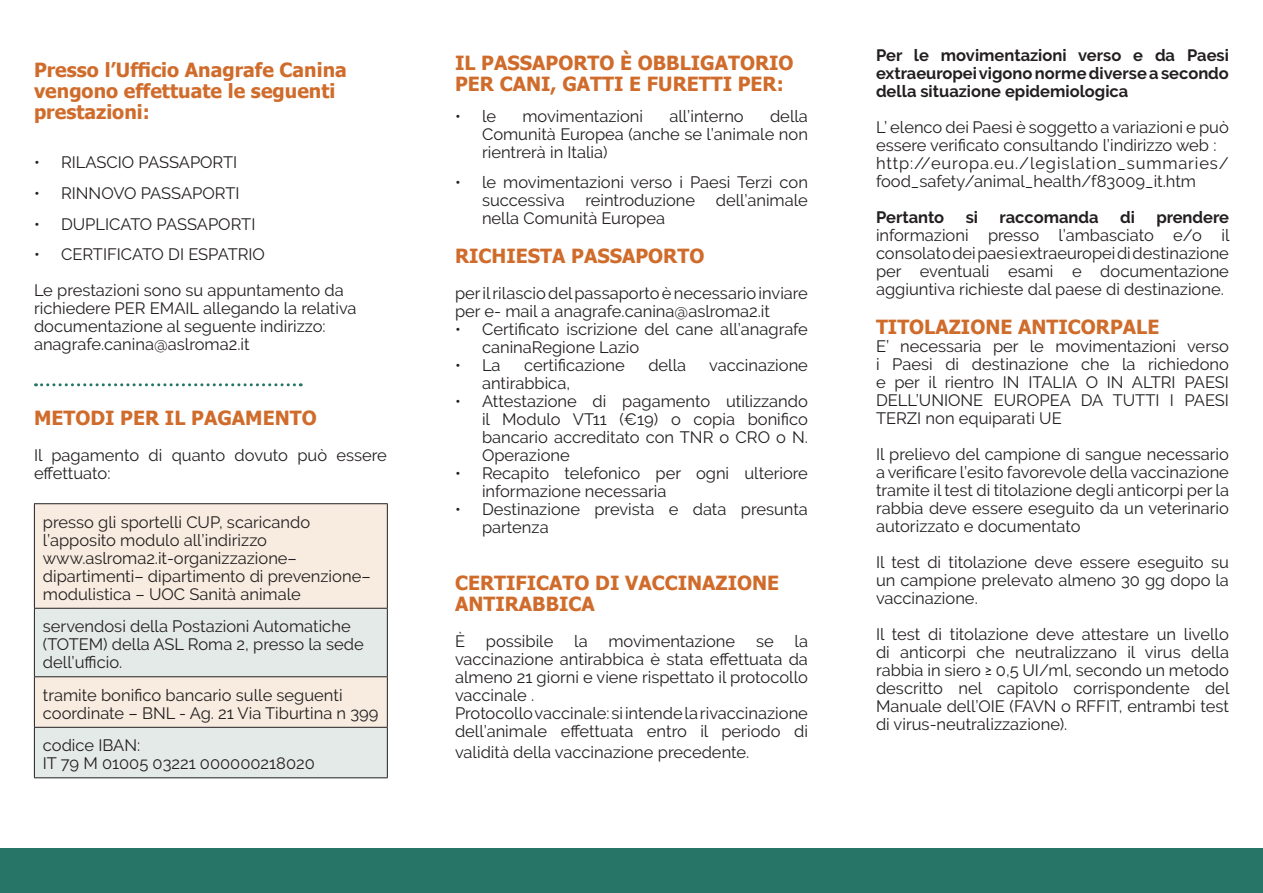
<style>
.page{position:relative;width:1263px;height:893px;background:#fff}
.page>*{position:absolute;margin:0;border:0;box-sizing:border-box;transform-origin:0 0}
.Normale{font:700 19.5px/21px "Tahoma";color:#d06c2b}
.Normale-2{font:16.5px/18px "Raleway";color:#231f20}
.Normale-3{font:700 16.5px/18px "Raleway";color:#231f20;text-align:justify}
.Normale-4{font:16.5px/18px "Raleway";letter-spacing:.025em;color:#231f20}
.s1{font-weight:700}
</style>
<div class="page">
<svg style="left:36px;top:383px;width:265px;height:3px"></svg>
<div style="left:35px;top:504px;width:352px;height:104px;background:#f8ece0"></div>
<svg style="left:35px;top:609px;width:352px;height:168px;background:#e9eae5"></svg>
<hr style="left:34px;top:503px;width:354px;height:1px;background:#231f20">
<hr style="left:34px;top:504px;width:1px;height:104px;background:#231f20">
<hr style="left:387px;top:504px;width:1px;height:104px;background:#231f20">
<hr style="left:34px;top:608px;width:354px;height:1px;background:#231f20">
<hr style="left:34px;top:609px;width:1px;height:67px;background:#231f20">
<hr style="left:387px;top:609px;width:1px;height:67px;background:#231f20">
<hr style="left:34px;top:676px;width:354px;height:1px;background:#231f20">
<hr style="left:34px;top:677px;width:1px;height:50px;background:#231f20">
<hr style="left:387px;top:677px;width:1px;height:50px;background:#231f20">
<hr style="left:34px;top:727px;width:354px;height:1px;background:#231f20">
<hr style="left:34px;top:728px;width:1px;height:49px;background:#231f20">
<hr style="left:387px;top:728px;width:1px;height:49px;background:#231f20">
<hr style="left:34px;top:777px;width:354px;height:1px;background:#231f20">
<div style="left:0;top:848px;width:1263px;height:45px;background:#267567"></div>
<p class="Normale" style="left:34px;top:59px;width:314px">Presso l’Ufficio Anagrafe Canina vengono effettuate le seguenti prestazioni:</p>
<p class="Normale-2" style="left:34px;top:153px;width:205px">• RILASCIO PASSAPORTI</p>
<p class="Normale-2" style="left:34px;top:184px;width:207px">• RINNOVO PASSAPORTI</p>
<p class="Normale-2" style="left:34px;top:215px;width:223px">• DUPLICATO PASSAPORTI</p>
<p class="Normale-2" style="left:34px;top:245px;width:232px">• CERTIFICATO DI ESPATRIO</p>
<p class="Normale-2" style="left:34px;top:281px;width:324px">Le prestazioni sono su appuntamento da richiedere PER EMAIL allegando la relativa documentazione al seguente indirizzo:</p>
<p class="Normale-2" style="left:34px;top:335px;width:217px">anagrafe.canina@aslroma2.it</p>
<p class="Normale" style="left:34px;top:407px;width:284px">METODI PER IL PAGAMENTO</p>
<p class="Normale-2" style="left:34px;top:446px;width:354px">Il pagamento di quanto dovuto può essere effettuato:</p>
<p class="Normale-2" style="left:43px;top:513px;width:269px">presso gli sportelli CUP, scaricando l’apposito modulo all’indirizzo</p>
<p class="Normale-2" style="left:43px;top:549px;width:329px">www.aslroma2.it-organizzazione– dipartimenti– dipartimento di prevenzione– modulistica – UOC Sanità animale</p>
<p class="Normale-2" style="left:43px;top:617px;width:322px">servendosi della Postazioni Automatiche (TOTEM) della ASL Roma 2, presso la sede dell’ufficio.</p>
<p class="Normale-2" style="left:43px;top:686px;width:337px">tramite bonifico bancario sulle seguenti coordinate – BNL - Ag. 21 Via Tiburtina n 399</p>
<p class="Normale-2" style="left:43px;top:736px;width:99px">codice IBAN:</p>
<p class="Normale-2" style="left:43px;top:754px;width:273px">IT 79 M 01005 03221 000000218020</p>
<p class="Normale" style="left:455px;top:51px;width:340px">IL PASSAPORTO È OBBLIGATORIO<br>PER CANI, GATTI E FURETTI PER:</p>
<p class="Normale-2" style="left:455px;top:107px;width:43px">• le</p>
<p class="Normale-2" style="left:522px;top:107px;width:122px">movimentazioni</p>
<p class="Normale-2" style="left:669px;top:107px;width:76px">all’interno</p>
<p class="Normale-2" style="left:482px;top:107px;width:327px;text-align:justify;text-indent:288px">della Comunità Europea (anche se l’animale non rientrerà in Italia)</p>
<p class="Normale-2" style="left:482px;top:173px;width:327px;text-align:justify;text-indent:-27px">• le movimentazioni verso i Paesi Terzi con successiva reintroduzione dell’animale nella Comunità Europea</p>
<p class="Normale" style="left:455px;top:245px;width:251px">RICHIESTA PASSAPORTO</p>
<p class="Normale-2" style="left:455px;top:284px;width:354px">per il rilascio del passaporto è necessario inviare per e- mail a anagrafe.canina@aslroma2.it</p>
<p class="Normale-2" style="left:482px;top:320px;width:327px;text-indent:-27px">• Certificato iscrizione del cane all’anagrafe caninaRegione Lazio</p>
<p class="Normale-2" style="left:455px;top:356px;width:47px">• La</p>
<p class="Normale-2" style="left:524px;top:356px;width:102px">certificazione</p>
<p class="Normale-2" style="left:648px;top:356px;width:39px">della</p>
<p class="Normale-2" style="left:709px;top:356px;width:100px">vaccinazione</p>
<p class="Normale-2" style="left:482px;top:374px;width:90px">antirabbica,</p>
<p class="Normale-2" style="left:482px;top:392px;width:327px;text-align:justify;text-indent:-27px">• Attestazione di pagamento utilizzando il Modulo VT11 (€19) o copia bonifico bancario accreditato con TNR o CRO o N.<br>Operazione</p>
<p class="Normale-2" style="left:482px;top:464px;width:327px;text-indent:-27px">• Recapito telefonico per ogni ulteriore informazione necessaria</p>
<p class="Normale-2" style="left:482px;top:500px;width:327px;text-indent:-27px">• Destinazione prevista e data presunta partenza</p>
<p class="Normale" style="left:455px;top:572px;width:326px">CERTIFICATO DI VACCINAZIONE</p>
<p class="Normale" style="left:455px;top:593px;width:141px">ANTIRABBICA</p>
<p class="Normale-2" style="left:455px;top:632px;width:12px">È</p>
<p class="Normale-2" style="left:486px;top:632px;width:69px">possibile</p>
<p class="Normale-2" style="left:574px;top:632px;width:15px">la</p>
<p class="Normale-2" style="left:608px;top:632px;width:128px">movimentazione</p>
<p class="Normale-2" style="left:756px;top:632px;width:19px">se</p>
<p class="Normale-2" style="left:455px;top:632px;width:354px;text-align:justify;text-indent:339px">la vaccinazione antirabbica è stata effettuata da almeno 21 giorni e viene rispettato il protocollo vaccinale .</p>
<p class="Normale-2" style="left:455px;top:704px;width:354px">Protocollovaccinale:si intendelarivaccinazione dell’animale effettuata entro il periodo di</p>
<p class="Normale-2" style="left:455px;top:743px;width:296px">validità della vaccinazione precedente.</p>
<p class="Normale-3" style="left:876px;top:46px;width:354px">Per le movimentazioni verso e da Paesi extraeuropei vigono norme diverse a secondo della situazione epidemiologica</p>
<p class="Normale-2" style="left:876px;top:118px;width:354px">L’ elenco dei Paesi è soggetto a variazioni e può essere verificato consultando l’indirizzo web :</p>
<p class="Normale-4" style="left:876px;top:154px;width:354px">http://europa.eu./legislation_summaries/ food_safety/animal_health/f83009_it.htm</p>
<p class="Normale-3" style="left:876px;top:208px;width:70px">Pertanto</p>
<p class="Normale-3" style="left:966px;top:208px;width:14px">si</p>
<p class="Normale-3" style="left:999px;top:208px;width:101px">raccomanda</p>
<p class="Normale-3" style="left:1120px;top:208px;width:16px">di</p>
<p class="Normale-2" style="left:876px;top:208px;width:355px;text-align:justify;text-indent:280px"><span class="s1">prendere </span>informazioni presso l’ambasciato e/o il consolato dei paesi extraeuropei di destinazione per eventuali esami e documentazione aggiuntiva richieste dal paese di destinazione.</p>
<p class="Normale" style="left:876px;top:315px;width:285px">TITOLAZIONE ANTICORPALE</p>
<p class="Normale-2" style="left:876px;top:337px;width:354px;text-align:justify">E’ necessaria per le movimentazioni verso i Paesi di destinazione che la richiedono e per il rientro IN ITALIA O IN ALTRI PAESI DELL’UNIONE EUROPEA DA TUTTI I PAESI TERZI non equiparati UE</p>
<p class="Normale-2" style="left:876px;top:445px;width:354px;text-align:justify">Il prelievo del campione di sangue necessario a verificare l’esito favorevole della vaccinazione tramite il test di titolazione degli anticorpi per la rabbia deve essere eseguito da un veterinario autorizzato e documentato</p>
<p class="Normale-2" style="left:876px;top:553px;width:354px;text-align:justify">Il test di titolazione deve essere eseguito su un campione prelevato almeno 30 gg dopo la vaccinazione.</p>
<p class="Normale-2" style="left:876px;top:625px;width:355px;text-align:justify">Il test di titolazione deve attestare un livello di anticorpi che neutralizzano il virus della rabbia in siero ≥ 0,5 UI/ml, secondo un metodo descritto nel capitolo corrispondente del Manuale dell’OIE (FAVN o RFFIT, entrambi test di virus-neutralizzazione).</p>
</div>
